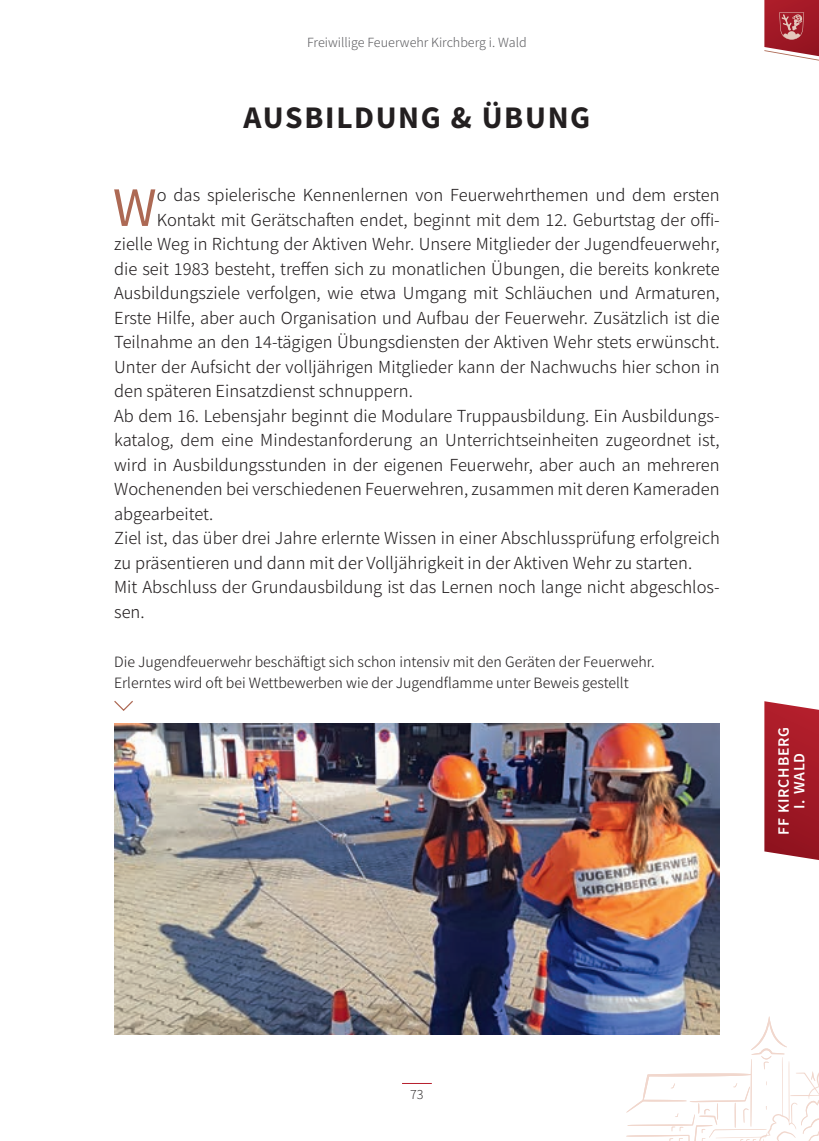
<style>
.page{position:relative;width:819px;height:1141px;background:#fff}
.page>*{position:absolute;margin:0;border:0;box-sizing:border-box;transform-origin:0 0}
.t1{font:55.65px "Source Sans Variable";color:#ad6954}
.t2{font:31.5px "Source Sans Variable";letter-spacing:.09em;color:#231f20}
.t3{font:18.38px "Source Sans Variable";letter-spacing:.01em;color:#231f20}
.t4{font:15.75px/21px "Source Sans Variable";letter-spacing:.01em;color:#231f20}
.t5{font:15.75px/15.8px "Source Sans Variable";letter-spacing:.085em;color:#fff;text-align:center}
.t6{font:14px "Source Sans Variable";letter-spacing:.01em;color:#636366}
.t7{font:14px "Source Sans Variable";color:#231f20}
</style>
<div class="page">
<hr style="left:402px;top:1083px;width:30px;height:1px;background:#b61f2d">
<img style="left:114px;top:723px;width:605px;height:311px">
<svg style="left:114px;top:700px;width:19px;height:11px"></svg>
<svg style="left:626px;top:1016px;width:193px;height:125px"></svg>
<svg style="left:764px;top:0;width:55px;height:61px;background:#b34850"></svg>
<svg style="left:764px;top:701px;width:55px;height:159px;background:#a72733"></svg>
<p class="t6" style="left:307px;top:33px;width:221px">Freiwillige Feuerwehr Kirchberg i. Wald</p>
<h2 class="t2" style="left:243px;top:98px;width:347px">AUSBILDUNG &amp; ÜBUNG</h2>
<h1 class="t1" style="left:113px;top:174px;width:44px">W</h1>
<p class="t3" style="left:157px;top:184px;width:564px">o das spielerische Kennenlernen von Feuerwehrthemen und dem ersten</p>
<p class="t3" style="left:157px;top:209px;width:564px">Kontakt mit Gerätschaften endet, beginnt mit dem 12. Geburtstag der offi-</p>
<p class="t3" style="left:114px;top:233px;width:606px">zielle Weg in Richtung der Aktiven Wehr. Unsere Mitglieder der Jugendfeuerwehr,</p>
<p class="t3" style="left:114px;top:258px;width:607px">die seit 1983 besteht, treffen sich zu monatlichen Übungen, die bereits konkrete</p>
<p class="t3" style="left:114px;top:282px;width:606px">Ausbildungsziele verfolgen, wie etwa Umgang mit Schläuchen und Armaturen,</p>
<p class="t3" style="left:114px;top:307px;width:607px">Erste Hilfe, aber auch Organisation und Aufbau der Feuerwehr. Zusätzlich ist die</p>
<p class="t3" style="left:114px;top:331px;width:606px">Teilnahme an den 14-tägigen Übungsdiensten der Aktiven Wehr stets erwünscht.</p>
<p class="t3" style="left:114px;top:356px;width:607px">Unter der Aufsicht der volljährigen Mitglieder kann der Nachwuchs hier schon in</p>
<p class="t3" style="left:114px;top:380px;width:300px">den späteren Einsatzdienst schnuppern.</p>
<p class="t3" style="left:114px;top:405px;width:607px">Ab dem 16. Lebensjahr beginnt die Modulare Truppausbildung. Ein Ausbildungs-</p>
<p class="t3" style="left:114px;top:429px;width:606px">katalog, dem eine Mindestanforderung an Unterrichtseinheiten zugeordnet ist,</p>
<p class="t3" style="left:114px;top:454px;width:607px">wird in Ausbildungsstunden in der eigenen Feuerwehr, aber auch an mehreren</p>
<p class="t3" style="left:114px;top:478px;width:607px">Wochenenden bei verschiedenen Feuerwehren, zusammen mit deren Kameraden</p>
<p class="t3" style="left:114px;top:503px;width:100px">abgearbeitet.</p>
<p class="t3" style="left:114px;top:527px;width:607px">Ziel ist, das über drei Jahre erlernte Wissen in einer Abschlussprüfung erfolgreich</p>
<p class="t3" style="left:114px;top:552px;width:579px">zu präsentieren und dann mit der Volljährigkeit in der Aktiven Wehr zu starten.</p>
<p class="t3" style="left:114px;top:576px;width:607px">Mit Abschluss der Grundausbildung ist das Lernen noch lange nicht abgeschlos-</p>
<p class="t3" style="left:114px;top:601px;width:32px">sen.</p>
<p class="t4" style="left:114px;top:651px;width:542px">Die Jugendfeuerwehr beschäftigt sich schon intensiv mit den Geräten der Feuerwehr.<br>Erlerntes wird oft bei Wettbewerben wie der Jugendflamme unter Beweis gestellt</p>
<p class="t5" style="left:775px;top:835px;width:109px;rotate:-90deg">FF KIRCHBERG<br>I. WALD</p>
<p class="t7" style="left:410px;top:1086px;width:15px">73</p>
</div>
